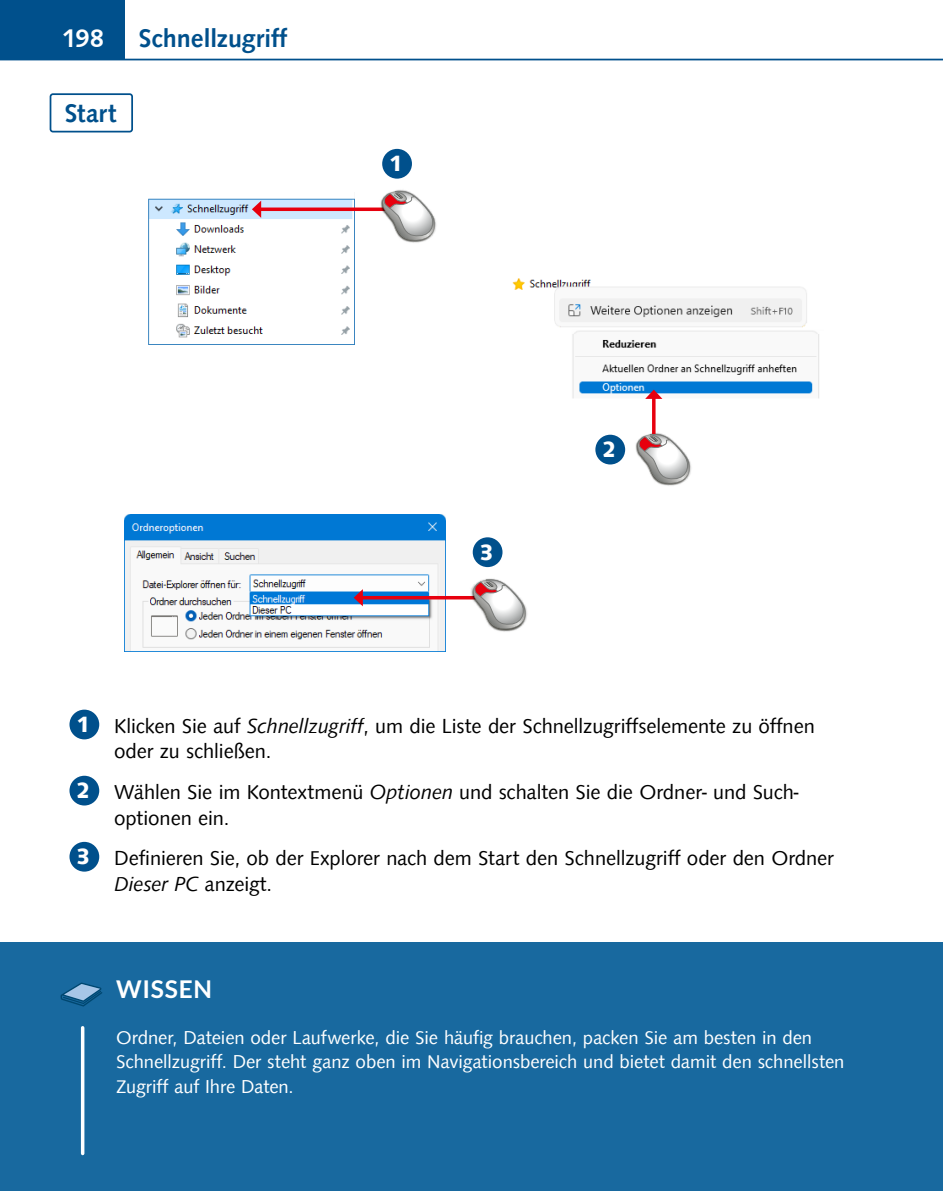
<style>
.page{position:relative;width:943px;height:1191px;background:#fff}
.page>*{position:absolute;margin:0;border:0;box-sizing:border-box;transform-origin:0 0}
.t1{font:500 26.25px "Saxony";color:#00508c}
.t2{font:500 26.25px "Saxony";color:#fff}
.t3{font:700 24.5px "Lato";letter-spacing:.03em;color:#fff}
.t4{font:800 22.75px "Saxony";color:#fff}
.t5{font:21px/25.2px "Saxony";color:#000}
.t6{font:19.25px/24.5px "Saxony";color:#fff}
.s1{font-weight:800;font-size:22.75px;color:#fff}
.s2{font-style:italic}
</style>
<div class="page">
<div style="left:0;top:943px;width:943px;height:248px;background:#18699f"></div>
<div style="left:0;top:0;width:124px;height:60px;background:#00508c"></div>
<hr style="left:0;top:59px;width:943px;height:1px;background:#00508c">
<div style="left:50px;top:93px;width:83px;height:39px;border:2px solid #00508c;border-radius:2px"></div>
<div style="left:69px;top:709px;width:30px;height:30px;background:#00508c;border-radius:50%"></div>
<div style="left:69px;top:775px;width:30px;height:30px;background:#00508c;border-radius:50%"></div>
<div style="left:69px;top:842px;width:30px;height:29px;background:#00508c;border-radius:50%"></div>
<svg style="left:60px;top:982px;width:42px;height:24px"></svg>
<hr style="left:81px;top:1027px;width:3px;height:126px;background:#fff">
<img style="left:148px;top:198px;width:207px;height:147px">
<img style="left:512px;top:278px;width:307px;height:122px">
<img style="left:124px;top:515px;width:321px;height:136px">
<hr style="left:652px;top:397px;width:3px;height:56px;background:#e7000e">
<svg style="left:645px;top:389px;width:17px;height:10px"></svg>
<img style="left:635px;top:432px;width:40px;height:54px">
<svg style="left:637px;top:434px;width:54px;height:51px"></svg>
<div style="left:595px;top:435px;width:30px;height:29px;background:#00508c;border-radius:50%"></div>
<svg style="left:261px;top:207px;width:118px;height:4px"></svg>
<svg style="left:252px;top:201px;width:9px;height:17px"></svg>
<img style="left:379px;top:190px;width:41px;height:53px">
<svg style="left:382px;top:191px;width:54px;height:51px"></svg>
<div style="left:382px;top:149px;width:30px;height:30px;background:#00508c;border-radius:50%"></div>
<hr style="left:361px;top:596px;width:132px;height:3px;background:#e7000e">
<svg style="left:353px;top:589px;width:10px;height:17px"></svg>
<img style="left:470px;top:578px;width:45px;height:54px">
<svg style="left:473px;top:579px;width:54px;height:51px"></svg>
<div style="left:472px;top:537px;width:30px;height:30px;background:#00508c;border-radius:50%"></div>
<p class="t2" style="left:62px;top:23px;width:44px">198</p>
<p class="t1" style="left:65px;top:98px;width:54px">Start</p>
<p class="t1" style="left:139px;top:23px;width:150px">Schnellzugriff</p>
<p class="t4" style="left:389px;top:151px;width:15px">1</p>
<p class="t4" style="left:480px;top:539px;width:15px">3</p>
<p class="t4" style="left:602px;top:437px;width:15px">2</p>
<p class="t5" style="left:114px;top:714px;width:702px;text-indent:-38px"><span class="s1">1</span> Klicken Sie auf <span class="s2">Schnellzugriff</span>, um die Liste der Schnellzugriffselemente zu öffnen oder zu schließen.</p>
<p class="t5" style="left:114px;top:780px;width:686px;text-indent:-38px"><span class="s1">2</span> Wählen Sie im Kontextmenü <span class="s2">Optionen</span> und schalten Sie die Ordner- und Such&shy;optionen ein.</p>
<p class="t5" style="left:114px;top:846px;width:721px;text-indent:-38px"><span class="s1">3</span> Definieren Sie, ob der Explorer nach dem Start den Schnellzugriff oder den Ordner<br><span class="s2">Dieser PC</span> anzeigt.</p>
<p class="t3" style="left:116px;top:975px;width:97px">WISSEN</p>
<p class="t6" style="left:116px;top:1025px;width:729px">Ordner, Dateien oder Laufwerke, die Sie häufig brauchen, packen Sie am besten in den<br>Schnellzugriff. Der steht ganz oben im Navigationsbereich und bietet damit den schnellsten<br>Zugriff auf Ihre Daten.</p>
</div>
